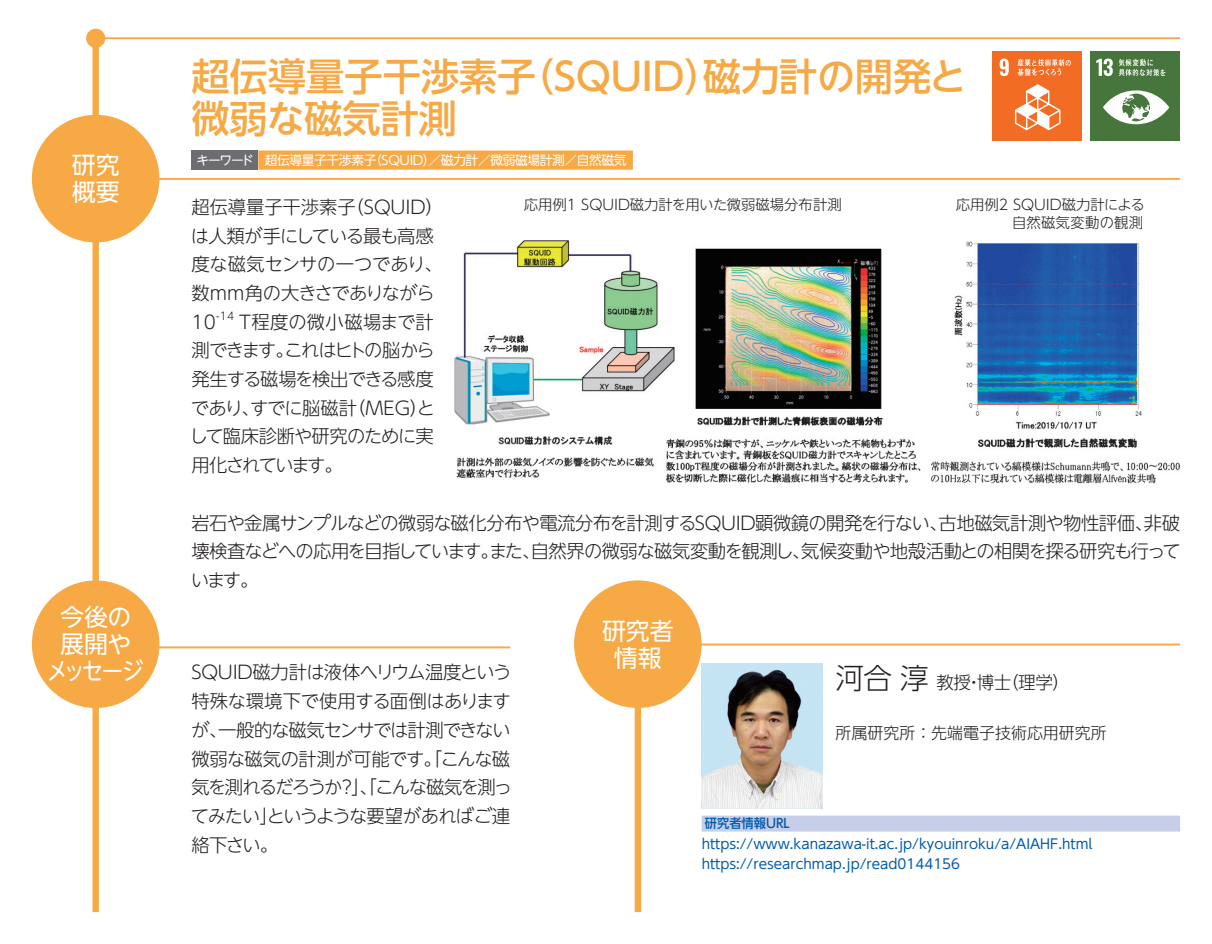
<style>
.page{position:relative;width:1212px;height:944px;background:#fff}
.page>*{position:absolute;margin:0;border:0;box-sizing:border-box;transform-origin:0 0}
.t1{font:500 38.25px/41.4px "UD Shin Go NT Pr 6 N";color:#f6a944}
.t2{font:300 28.8px "UD Shin Go NT Pr 6 N";color:#231f20}
.t3{font:23.85px/27px "UD Shin Go NT Pr 6 N";letter-spacing:-.045em;color:#fff;text-align:center}
.t4{font:23.85px/27px "UD Shin Go NT Pr 6 N";color:#fff}
.t5{font:300 18.22px/28.8px "UD Shin Go NT Pr 6 N";letter-spacing:-.045em;color:#231f20;text-align:right}
.t6{font:300 18.22px/28.8px "UD Shin Go NT Pr 6 N";letter-spacing:-.07em;color:#231f20}
.t7{font:300 18.22px/28.8px "UD Shin Go NT Pr 6 N";letter-spacing:-.065em;color:#231f20}
.t8{font:300 18.22px "UD Shin Go NT Pr 6 N";letter-spacing:-.025em;color:#231f20}
.t9{font:300 18.22px "UD Shin Go NT Pr 6 N";letter-spacing:-.01em;color:#231f20}
.t10{font:300 18.22px "UD Shin Go NT Pr 6 N";letter-spacing:-.085em;color:#231f20}
.t11{font:300 18.22px "UD Shin Go NT Pr 6 N";letter-spacing:-.02em;color:#231f20}
.t12{font:300 18.22px "UD Shin Go NT Pr 6 N";letter-spacing:.01em;color:#231f20}
.t13{font:300 18.22px "UD Shin Go NT Pr 6 N";letter-spacing:-.005em;color:#231f20}
.t14{font:300 18.22px "UD Shin Go NT Pr 6 N";letter-spacing:-.095em;color:#231f20}
.t15{font:300 17.55px "UD Shin Go NT Pr 6 N";letter-spacing:-.03em;color:#231f20}
.t16{font:300 15.97px "UD Shin Go NT Pr 6 N";color:#231f20}
.t17{font:300 14.4px "UD Shin Go NT Pr 6 N";color:#231f20}
.t18{font:300 14.4px "UD Shin Go NT Pr 6 N";letter-spacing:.025em;color:#231f20}
.t19{font:13.5px/20px "UD Shin Go NT Pr 6 N";color:#015aaa}
.t20{font:12.83px "UD Shin Go NT Pr 6 N";letter-spacing:-.03em;color:#fff}
.t21{font:500 12.83px "UD Shin Go NT Pr 6 N";color:#015aaa;scale:.96 1}
.t22{font:300 10.8px "UD Shin Go NT Pr 6 N";color:#231f20}
</style>
<div class="page">
<div style="left:92px;top:32px;width:7px;height:880px;background:#f6a944"></div>
<hr style="left:96px;top:37px;width:1084px;height:2px;background:#f6a944">
<div style="left:86px;top:29px;width:19px;height:19px;background:#f6a944;border-radius:50%"></div>
<div style="left:635px;top:606px;width:6px;height:306px;background:#f6a944"></div>
<hr style="left:96px;top:646px;width:414px;height:2px;background:#f6a944">
<hr style="left:638px;top:644px;width:542px;height:1px;background:#f6a944">
<div style="left:35px;top:584px;width:121px;height:121px;background:#f6a944;border-radius:50%"></div>
<div style="left:32px;top:580px;width:127px;height:128px;border:6px solid #f6a944;border-radius:50%"></div>
<div style="left:577px;top:584px;width:121px;height:121px;background:#f6a944;border-radius:50%"></div>
<div style="left:574px;top:580px;width:128px;height:128px;border:6px solid #f6a944;border-radius:50%"></div>
<hr style="left:96px;top:178px;width:1084px;height:2px;background:#f6a944">
<div style="left:35px;top:118px;width:121px;height:121px;background:#f6a944;border-radius:50%"></div>
<div style="left:32px;top:115px;width:127px;height:127px;border:6px solid #f6a944;border-radius:50%"></div>
<div style="left:702px;top:816px;width:478px;height:16px;background:#c7cee8"></div>
<img style="left:702px;top:663px;width:121px;height:146px">
<div style="left:992px;top:51px;width:90px;height:89px;background:#f36c24"></div>
<svg style="left:999px;top:59px;width:10px;height:17px"></svg>
<svg style="left:1015px;top:84px;width:45px;height:46px"></svg>
<svg style="left:1017px;top:59px;width:54px;height:17px"></svg>
<div style="left:1091px;top:51px;width:89px;height:89px;background:#46763b"></div>
<svg style="left:1096px;top:59px;width:17px;height:17px"></svg>
<svg style="left:1103px;top:90px;width:66px;height:34px"></svg>
<svg style="left:1119px;top:59px;width:46px;height:17px"></svg>
<img style="left:695px;top:248px;width:187px;height:162px">
<div style="left:258px;top:151px;width:375px;height:19px;background:#f6a944"></div>
<div style="left:191px;top:151px;width:67px;height:19px;background:#6c6d70"></div>
<img style="left:954px;top:241px;width:188px;height:175px">
<img style="left:498px;top:436px;width:115px;height:9px">
<img style="left:456px;top:457px;width:198px;height:21px">
<img style="left:978px;top:421px;width:159px;height:27px">
<img style="left:665px;top:438px;width:256px;height:45px">
<img style="left:697px;top:416px;width:186px;height:10px">
<img style="left:454px;top:240px;width:221px;height:185px">
<img style="left:930px;top:461px;width:250px;height:23px">
<h3 class="t4" style="left:72px;top:151px;width:49px">研究概要</h3>
<h3 class="t3" style="left:46px;top:603px;width:99px">今後の展開やメッセージ</h3>
<h1 class="t1" style="left:191px;top:55px;width:346px">超伝導量子干渉素子微弱な磁気計測</h1>
<h1 class="t1" style="left:516px;top:55px;width:208px">（SQUID）</h1>
<h1 class="t1" style="left:703px;top:55px;width:266px">磁力計の開発と</h1>
<p class="t20" style="left:197px;top:150px;width:59px">キーワード</p>
<p class="t20" style="left:369px;top:150px;width:259px">（SQUID ／）磁力計／微弱磁場計測／自然磁気</p>
<p class="t20" style="left:265px;top:150px;width:113px">超伝導量子干渉素子</p>
<p class="t5" style="left:346px;top:192px;width:100px">（SQUID(</p>
<p class="t13" style="left:191px;top:192px;width:166px">超伝導量子干渉素子</p>
<p class="t7" style="left:191px;top:221px;width:244px">は人類が手にしている最も高感</p>
<p class="t9" style="left:191px;top:250px;width:253px">度な磁気センサの一つであり、</p>
<p class="t5" style="left:191px;top:278px;width:245px">数mm角の大きさでありながら</p>
<p class="t12" style="left:239px;top:307px;width:196px">T程度の微小磁場まで計</p>
<p class="t5" style="left:191px;top:307px;width:26px">10</p>
<p class="t22" style="left:216px;top:307px;width:19px">-14</p>
<p class="t5" style="left:191px;top:335px;width:104px">測できます。</p>
<p class="t6" style="left:191px;top:364px;width:244px">発生する磁場を検出できる感度</p>
<p class="t5" style="left:347px;top:393px;width:90px">（MEG と）</p>
<p class="t14" style="left:285px;top:336px;width:152px">これはヒトの脳から</p>
<p class="t5" style="left:191px;top:393px;width:168px">でありすでに脳磁計</p>
<p class="t7" style="left:189px;top:393px;width:246px;text-indent:52px">、<br>して臨床診断や研究のために実用化されています。</p>
<p class="t17" style="left:524px;top:193px;width:319px">応用例1 SQUID磁力計を用いた微弱磁場分布計測</p>
<p class="t17" style="left:956px;top:193px;width:190px">応用例2 SQUID磁力計による</p>
<p class="t18" style="left:1012px;top:211px;width:133px">自然磁気変動の観測</p>
<p class="t5" style="left:191px;top:508px;width:991px;text-align:left">岩石や金属サンプルなどの微弱な磁化分布や電流分布を計測するSQUID顕微鏡の開発を行ない、<br>壊検査などへの応用を目指していますまた自然界の微弱な磁気変動を観測し気候変動や地殻活動との相関を探る研究も行って</p>
<p class="t11" style="left:938px;top:508px;width:216px">古地磁気計測や物性評価、</p>
<p class="t5" style="left:1144px;top:508px;width:38px">非破</p>
<p class="t5" style="left:481px;top:536px;width:20px">。</p>
<p class="t5" style="left:522px;top:536px;width:20px">、</p>
<p class="t5" style="left:792px;top:536px;width:20px">、</p>
<p class="t5" style="left:191px;top:565px;width:69px">います。</p>
<p class="t5" style="left:191px;top:657px;width:321px">SQUID磁力計は液体ヘリウム温度という特殊な環境下で使用する面倒はあります一般的な磁気センサでは計測できない</p>
<p class="t5" style="left:191px;top:715px;width:38px">が、</p>
<p class="t8" style="left:191px;top:744px;width:320px">微弱な磁気の計測が可能です。「こんな磁</p>
<p class="t10" style="left:338px;top:773px;width:176px">？」、「こんな磁気を測っ</p>
<p class="t6" style="left:191px;top:772px;width:321px">気を測れるだろうか<br>てみたいというような要望があればご連</p>
<p class="t5" style="left:191px;top:801px;width:88px">」<br>絡下さい。</p>
<h3 class="t4" style="left:602px;top:616px;width:73px;text-align:center">研究者情報</h3>
<h2 class="t2" style="left:836px;top:654px;width:95px">河合淳</h2>
<p class="t16" style="left:836px;top:720px;width:273px">所属研究所：先端電子技術応用研究所</p>
<p class="t15" style="left:1001px;top:668px;width:70px">（理学(</p>
<p class="t15" style="left:936px;top:668px;width:76px">教授博士</p>
<p class="t15" style="left:965px;top:668px;width:19px">・</p>
<p class="t21" style="left:705px;top:813px;width:90px">研究者情報URL</p>
<p class="t19" style="left:702px;top:834px;width:392px">https://www.kanazawa i t- .ac.jp/kyouinroku a/ /AIAHF.html https://researchmap.jp/read0144156</p>
</div>
